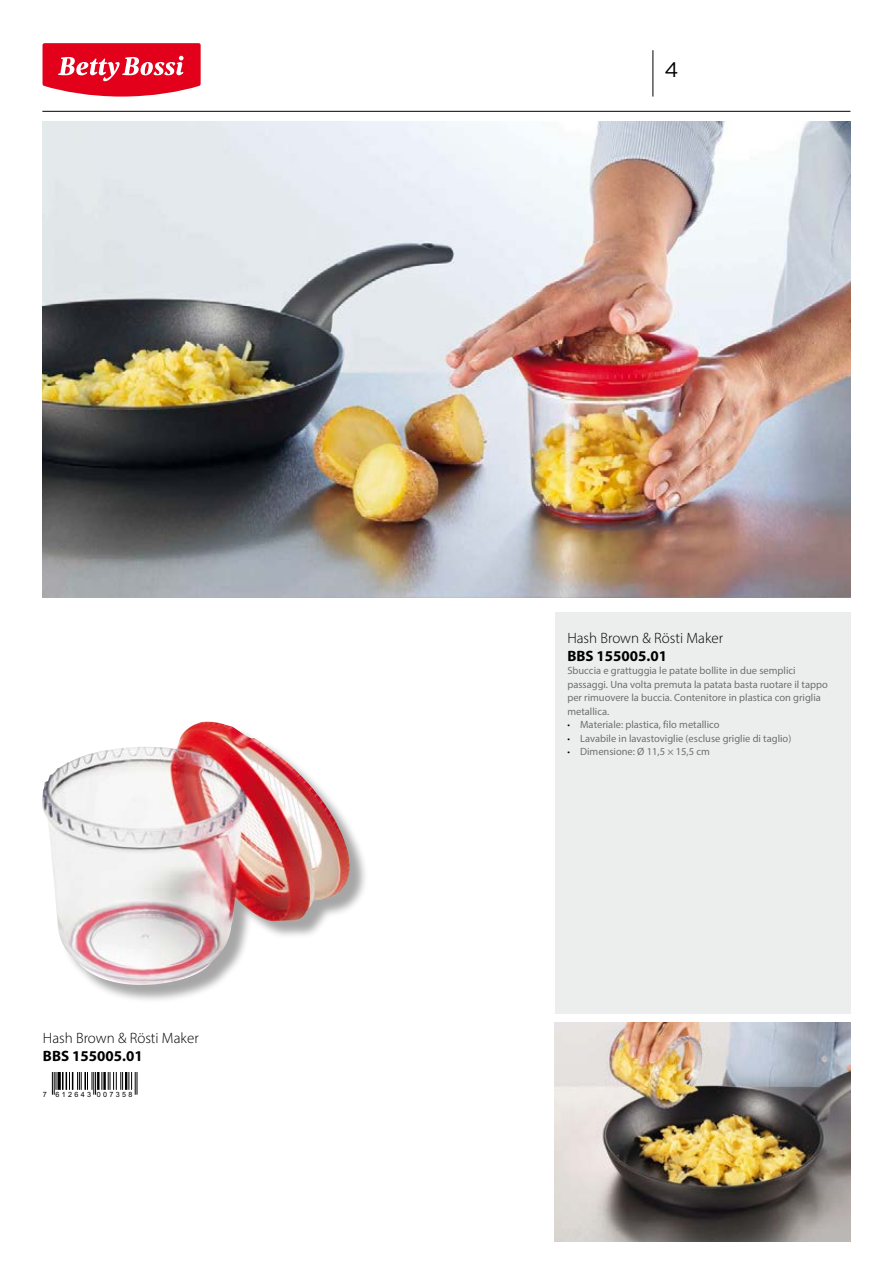
<style>
.page{position:relative;width:893px;height:1263px;background:#fff}
.page>*{position:absolute;margin:0;border:0;box-sizing:border-box;transform-origin:0 0}
.t1{font:21px "Gotham";color:#000}
.t2{font:300 15px "Myriad Pro";color:#000}
.t3{font:700 15px "Myriad Pro";color:#000}
.t4{font:10.5px/13.5px "Myriad Pro";color:#716f6f}
.t5{font:7.2px "Arial";letter-spacing:.32em;color:#000}
.s1{font-weight:300;font-stretch:condensed;color:#000}
</style>
<div class="page">
<hr style="left:42px;top:111px;width:808px;height:1px;background:#000">
<hr style="left:653px;top:50px;width:1px;height:47px;background:#000">
<svg style="left:43px;top:43px;width:158px;height:54px"></svg>
<div style="left:555px;top:612px;width:295px;height:402px;background:#eceded"></div>
<div style="left:45px;top:724px;width:323px;height:279px;background:#000;opacity:.35"></div>
<img style="left:42px;top:721px;width:308px;height:267px">
<img style="left:42px;top:121px;width:808px;height:476px">
<img style="left:555px;top:1023px;width:295px;height:219px">
<svg style="left:52px;top:1072px;width:44px;height:23px"></svg>
<hr style="left:97px;top:1072px;width:3px;height:18px;background:#000">
<svg style="left:102px;top:1072px;width:36px;height:23px"></svg>
<h2 class="t2" style="left:43px;top:1029px;width:157px">Hash Brown &amp; Rösti Maker</h2>
<h2 class="t3" style="left:43px;top:1046px;width:101px">BBS 155005.01</h2>
<p class="t5" style="left:43px;top:1090px;width:91px">7 612643 007358</p>
<h1 class="t1" style="left:664px;top:58px;width:16px">4</h1>
<h2 class="t2" style="left:567px;top:629px;width:157px">Hash Brown &amp; Rösti Maker</h2>
<h2 class="t3" style="left:567px;top:646px;width:101px">BBS 155005.01</h2>
<p class="t4" style="left:567px;top:664px;width:262px">Sbuccia e grattuggia le patate bollite in due semplici passaggi. Una volta premuta la patata basta ruotare il tappo per rimuovere la buccia. Contenitore in plastica con griglia metallica.</p>
<p class="t4" style="left:567px;top:718px;width:154px"><span class="s1">•</span> Materiale: plastica, filo metallico</p>
<p class="t4" style="left:567px;top:731px;width:225px"><span class="s1">•</span> Lavabile in lavastoviglie (escluse griglie di taglio)</p>
<p class="t4" style="left:567px;top:745px;width:144px"><span class="s1">•</span> Dimensione: Ø 11,5 × 15,5 cm</p>
</div>
